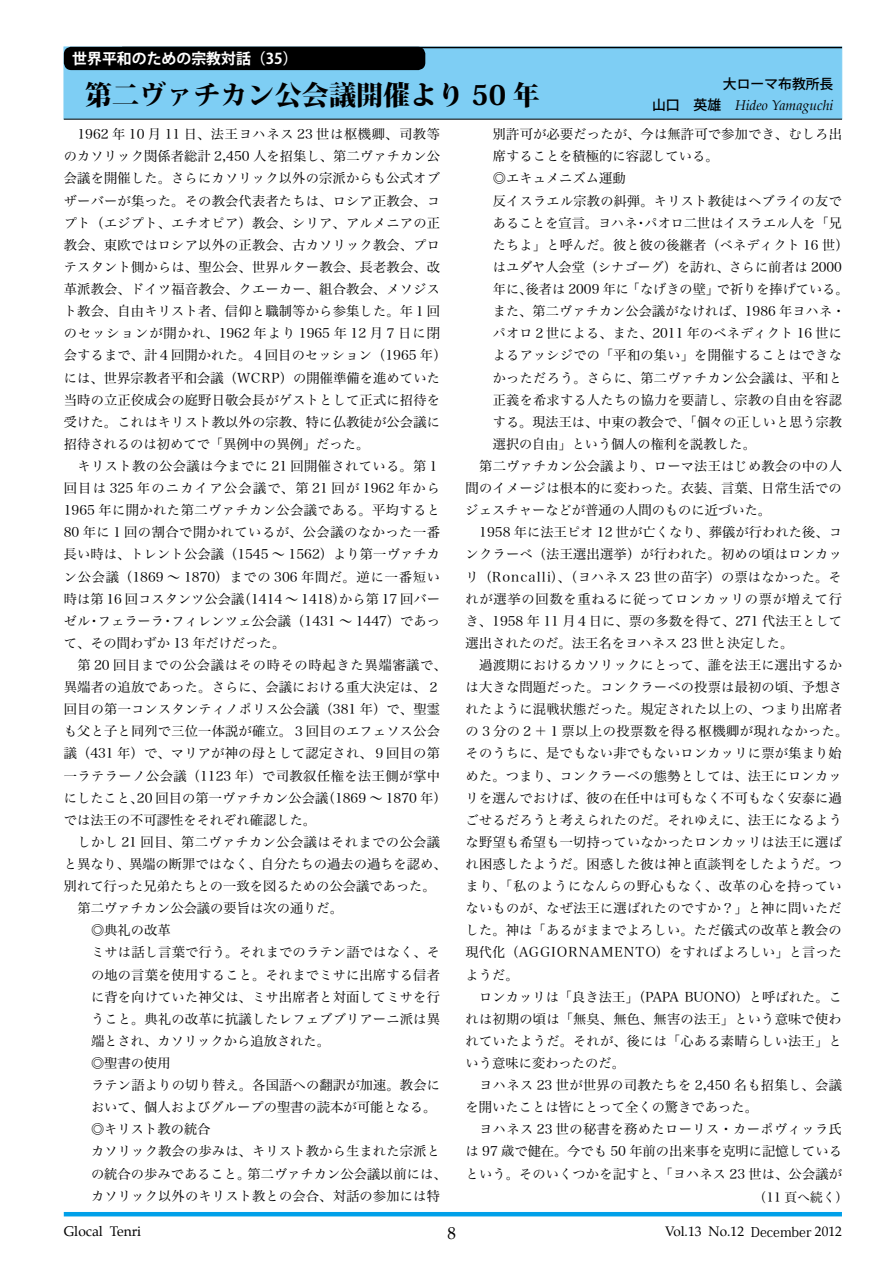
<style>
.page{position:relative;width:893px;height:1263px;background:#fff}
.page>*{position:absolute;margin:0;border:0;box-sizing:border-box;transform-origin:0 0}
.t1{font:800 27.15px "Koz Min Pro";color:#000}
.t2{font:16.95px "Palatino";color:#000}
.t3{font:700 14.85px "Koz Go Pro";color:#fff}
.t4{font:italic 13.8px "Palatino";color:#000}
.t5{font:13.8px "Palatino";color:#000}
.t6{font:500 13.8px "Koz Go Pro";color:#000}
.t7{font:13.5px "Palatino";color:#000}
.t8{font:13.35px/22px "Hira Min Pro W3";letter-spacing:.01em;color:#000}
.t9{font:13.35px "Hira Min Pro W3";letter-spacing:.03em;color:#000}
.t10{font:13.35px "Hira Min Pro W3";letter-spacing:.035em;color:#000}
.t11{font:13.35px "Hira Min Pro W3";letter-spacing:.05em;color:#000}
.t12{font:12.75px "Hira Min Pro W3";color:#000}
.s1{font-family:"Koz Go Pro";font-weight:500;font-style:normal}
.s2{font-family:"Koz Min Pro"}
</style>
<div class="page">
<hr style="left:64px;top:1212px;width:778px;height:4px;background:#00a0e9">
<div style="left:64px;top:47px;width:778px;height:72px;background:#7ecef4;border:1px solid #7ecef4"></div>
<hr style="left:64px;top:119px;width:778px;height:1px;background:#000">
<hr style="left:122px;top:47px;width:720px;height:1px;background:#000">
<div style="left:65px;top:48px;width:360px;height:21px;background:#000;border-radius:7px"></div>
<div style="left:64px;top:47px;width:361px;height:23px;border:2px solid #000;border-radius:7px"></div>
<p class="t3" style="left:72px;top:49px;width:227px">世界平和のための宗教対話（35）</p>
<h1 class="t1" style="left:85px;top:74px;width:456px">第二ヴァチカン公会議開催より 50 年</h1>
<p class="t6" style="left:723px;top:75px;width:112px">大ローマ布教所長</p>
<p class="t4" style="left:652px;top:94px;width:183px"><span class="s1">山口　英雄　</span>Hideo Yamaguchi</p>
<p class="t8" style="left:64px;top:122px;width:384px;text-indent:14px">1962 年 10 月 11 日、法王ヨハネス 23 世は枢機卿、司教等のカソリック関係者総計 2,450 人を招集し、第二ヴァチカン公会議を開催した。さらにカソリック以外の宗派からも公式オブザーバーが集った。その教会代表者たちは、ロシア正教会、コプト（エジプト、エチオピア）教会、シリア、アルメニアの正教会、東欧ではロシア以外の正教会、古カソリック教会、プロテスタント側からは、聖公会、世界ルター教会、長老教会、改革派教会、ドイツ福音教会、クエーカー、組合教会、メソジスト教会、自由キリスト者、信仰と職制等から参集した。年１回のセッションが開かれ、1962 年より 1965 年 12 月７日に閉会するまで、計４回開かれた。４回目のセッション（1965 年）には、世界宗教者平和会議（WCRP）の開催準備を進めていた当時の立正佼成会の庭野日敬会長がゲストとして正式に招待を受けた。これはキリスト教以外の宗教、特に仏教徒が公会議に招待されるのは初めてで「異例中の異例」だった。</p>
<p class="t8" style="left:64px;top:454px;width:378px;text-align:justify;text-indent:14px">キリスト教の公会議は今までに 21 回開催されている。第１回目は 325 年のニカイア公会議で、第 21 回が 1962 年から1965 年に開かれた第二ヴァチカン公会議である。平均すると80 年に１回の割合で開かれているが、公会議のなかった一番長い時は、トレント公会議（1545 〜 1562）より第一ヴァチカン公会議（1869 〜 1870）までの 306 年間だ。逆に一番短い時は第 16 回コスタンツ公会議（1414 〜 1418）から第 17 回バーゼル・フェラーラ・フィレンツェ公会議（1431 〜 1447）であって、その間わずか 13 年だけだった。</p>
<p class="t8" style="left:64px;top:653px;width:384px;text-indent:14px">第 20 回目までの公会議はその時その時起きた異端審議で、異端者の追放であった。さらに、会議における重大決定は、２回目の第一コンスタンティノポリス公会議（381 年）で、聖霊も父と子と同列で三位一体説が確立。３回目のエフェソス公会議（431 年）で、マリアが神の母として認定され、９回目の第一ラテラーノ公会議（1123 年）で司教叙任権を法王側が掌中にしたこと、20 回目の第一ヴァチカン公会議（1869 〜 1870 年）では法王の不可謬性をそれぞれ確認した。</p>
<p class="t9" style="left:77px;top:830px;width:364px">しかし 21 回目、第二ヴァチカン公会議はそれまでの公会議</p>
<p class="t8" style="left:64px;top:852px;width:384px">と異なり、異端の断罪ではなく、自分たちの過去の過ちを認め、</p>
<p class="t8" style="left:64px;top:874px;width:374px">別れて行った兄弟たちとの一致を図るための公会議であった。</p>
<p class="t8" style="left:77px;top:896px;width:267px">第二ヴァチカン公会議の要旨は次の通りだ。</p>
<p class="t8" style="left:91px;top:918px;width:81px">◎典礼の改革</p>
<p class="t8" style="left:91px;top:940px;width:351px">ミサは話し言葉で行う。それまでのラテン語ではなく、そ</p>
<p class="t8" style="left:91px;top:962px;width:350px">の地の言葉を使用すること。それまでミサに出席する信者</p>
<p class="t8" style="left:91px;top:984px;width:350px">に背を向けていた神父は、ミサ出席者と対面してミサを行</p>
<p class="t8" style="left:91px;top:1006px;width:350px">うこと。典礼の改革に抗議したレフェブブリアーニ派は異</p>
<p class="t8" style="left:91px;top:1029px;width:241px">端とされ、カソリックから追放された。</p>
<p class="t8" style="left:91px;top:1051px;width:81px">◎聖書の使用</p>
<p class="t8" style="left:91px;top:1073px;width:351px">ラテン語よりの切り替え。各国語への翻訳が加速。教会に</p>
<p class="t8" style="left:91px;top:1095px;width:347px">おいて、個人およびグループの聖書の読本が可能となる。</p>
<p class="t8" style="left:91px;top:1117px;width:121px">◎キリスト教の統合</p>
<p class="t8" style="left:91px;top:1139px;width:350px">カソリック教会の歩みは、キリスト教から生まれた宗派と</p>
<p class="t8" style="left:91px;top:1161px;width:357px">の統合の歩みであること。第二ヴァチカン公会議以前には、</p>
<p class="t8" style="left:91px;top:1183px;width:350px">カソリック以外のキリスト教との会合、対話の参加には特</p>
<p class="t8" style="left:493px;top:122px;width:351px">別許可が必要だったが、今は無許可で参加でき、むしろ出</p>
<p class="t8" style="left:493px;top:144px;width:227px">席することを積極的に容認している。</p>
<p class="t8" style="left:493px;top:166px;width:134px">◎エキュメニズム運動</p>
<p class="t8" style="left:493px;top:188px;width:350px">反イスラエル宗教の糾弾。キリスト教徒はヘブライの友で</p>
<p class="t8" style="left:493px;top:210px;width:351px">あることを宣言。ヨハネ・パオロ二世はイスラエル人を「兄</p>
<p class="t8" style="left:493px;top:233px;width:357px">たちよ」と呼んだ。彼と彼の後継者（ベネディクト 16 世）</p>
<p class="t8" style="left:493px;top:255px;width:351px">はユダヤ人会堂（シナゴーグ）を訪れ、さらに前者は 2000</p>
<p class="t8" style="left:493px;top:277px;width:357px">年に、後者は 2009 年に「なげきの壁」で祈りを捧げている。</p>
<p class="t8" style="left:493px;top:299px;width:354px">また、第二ヴァチカン公会議がなければ、1986 年ヨハネ・</p>
<p class="t8" style="left:493px;top:321px;width:351px">パオロ２世による、また、2011 年のベネディクト 16 世に</p>
<p class="t8" style="left:493px;top:343px;width:350px">よるアッシジでの「平和の集い」を開催することはできな</p>
<p class="t8" style="left:493px;top:365px;width:350px">かっただろう。さらに、第二ヴァチカン公会議は、平和と</p>
<p class="t8" style="left:493px;top:387px;width:350px">正義を希求する人たちの協力を要請し、宗教の自由を容認</p>
<p class="t8" style="left:493px;top:409px;width:351px">する。現法王は、中東の教会で、「個々の正しいと思う宗教</p>
<p class="t8" style="left:493px;top:432px;width:265px">選択の自由」という個人の権利を説教した。</p>
<p class="t8" style="left:479px;top:454px;width:364px">第二ヴァチカン公会議より、ローマ法王はじめ教会の中の人</p>
<p class="t8" style="left:466px;top:476px;width:378px">間のイメージは根本的に変わった。衣装、言葉、日常生活での</p>
<p class="t8" style="left:466px;top:498px;width:307px">ジェスチャーなどが普通の人間のものに近づいた。</p>
<p class="t8" style="left:479px;top:520px;width:364px">1958 年に法王ピオ 12 世が亡くなり、葬儀が行われた後、コ</p>
<p class="t8" style="left:466px;top:542px;width:378px">ンクラーベ（法王選出選挙）が行われた。初めの頃はロンカッ</p>
<p class="t8" style="left:466px;top:564px;width:378px">リ（Roncalli）、（ヨハネス 23 世の苗字）の票はなかった。そ</p>
<p class="t11" style="left:466px;top:587px;width:378px">れが選挙の回数を重ねるに従ってロンカッリの票が増えて行</p>
<p class="t8" style="left:466px;top:608px;width:378px">き、1958 年 11 月４日に、票の多数を得て、271 代法王として</p>
<p class="t8" style="left:466px;top:631px;width:329px">選出されたのだ。法王名をヨハネス 23 世と決定した。</p>
<p class="t8" style="left:479px;top:653px;width:364px">過渡期におけるカソリックにとって、誰を法王に選出するか</p>
<p class="t8" style="left:466px;top:675px;width:378px">は大きな問題だった。コンクラーベの投票は最初の頃、予想さ</p>
<p class="t8" style="left:466px;top:697px;width:378px">れたように混戦状態だった。規定された以上の、つまり出席者</p>
<p class="t9" style="left:466px;top:720px;width:384px">の３分の２＋１票以上の投票数を得る枢機卿が現れなかった。</p>
<p class="t8" style="left:466px;top:741px;width:378px">そのうちに、是でもない非でもないロンカッリに票が集まり始</p>
<p class="t8" style="left:466px;top:763px;width:378px">めた。つまり、コンクラーベの態勢としては、法王にロンカッ</p>
<p class="t8" style="left:466px;top:785px;width:378px">リを選んでおけば、彼の在任中は可もなく不可もなく安泰に過</p>
<p class="t8" style="left:466px;top:807px;width:378px">ごせるだろうと考えられたのだ。それゆえに、法王になるよう</p>
<p class="t8" style="left:466px;top:830px;width:378px">な野望も希望も一切持っていなかったロンカッリは法王に選ば</p>
<p class="t8" style="left:466px;top:852px;width:378px">れ困惑したようだ。困惑した彼は神と直談判をしたようだ。つ</p>
<p class="t10" style="left:466px;top:875px;width:378px">まり、「私のようになんらの野心もなく、改革の心を持ってい</p>
<p class="t8" style="left:466px;top:896px;width:378px">ないものが、なぜ法王に選ばれたのですか？」と神に問いただ</p>
<p class="t8" style="left:466px;top:918px;width:378px">した。神は「あるがままでよろしい。ただ儀式の改革と教会の</p>
<p class="t8" style="left:466px;top:940px;width:378px">現代化（AGGIORNAMENTO）をすればよろしい」と言った</p>
<p class="t8" style="left:466px;top:962px;width:55px">ようだ。</p>
<p class="t8" style="left:479px;top:984px;width:364px">ロンカッリは「良き法王」（PAPA BUONO）と呼ばれた。こ</p>
<p class="t8" style="left:466px;top:1006px;width:378px">れは初期の頃は「無臭、無色、無害の法王」という意味で使わ</p>
<p class="t8" style="left:466px;top:1029px;width:378px">れていたようだ。それが、後には「心ある素晴らしい法王」と</p>
<p class="t8" style="left:466px;top:1051px;width:161px">いう意味に変わったのだ。</p>
<p class="t8" style="left:479px;top:1073px;width:364px">ヨハネス 23 世が世界の司教たちを 2,450 名も招集し、会議</p>
<p class="t8" style="left:466px;top:1095px;width:294px">を開いたことは皆にとって全くの驚きであった。</p>
<p class="t9" style="left:479px;top:1118px;width:364px">ヨハネス 23 世の秘書を務めたローリス・カーポヴィッラ氏</p>
<p class="t8" style="left:466px;top:1139px;width:378px">は 97 歳で健在。今でも 50 年前の出来事を克明に記憶している</p>
<p class="t8" style="left:466px;top:1161px;width:378px">という。そのいくつかを記すと、「ヨハネス 23 世は、公会議が</p>
<p class="t12" style="left:754px;top:1186px;width:96px">（11 頁へ続く）</p>
<p class="t5" style="left:64px;top:1220px;width:79px">Glocal Tenri</p>
<p class="t2" style="left:448px;top:1219px;width:10px">8</p>
<p class="t7" style="left:665px;top:1220px;width:178px">Vol.13 No.12 <span class="s2">December</span> 2012</p>
</div>
